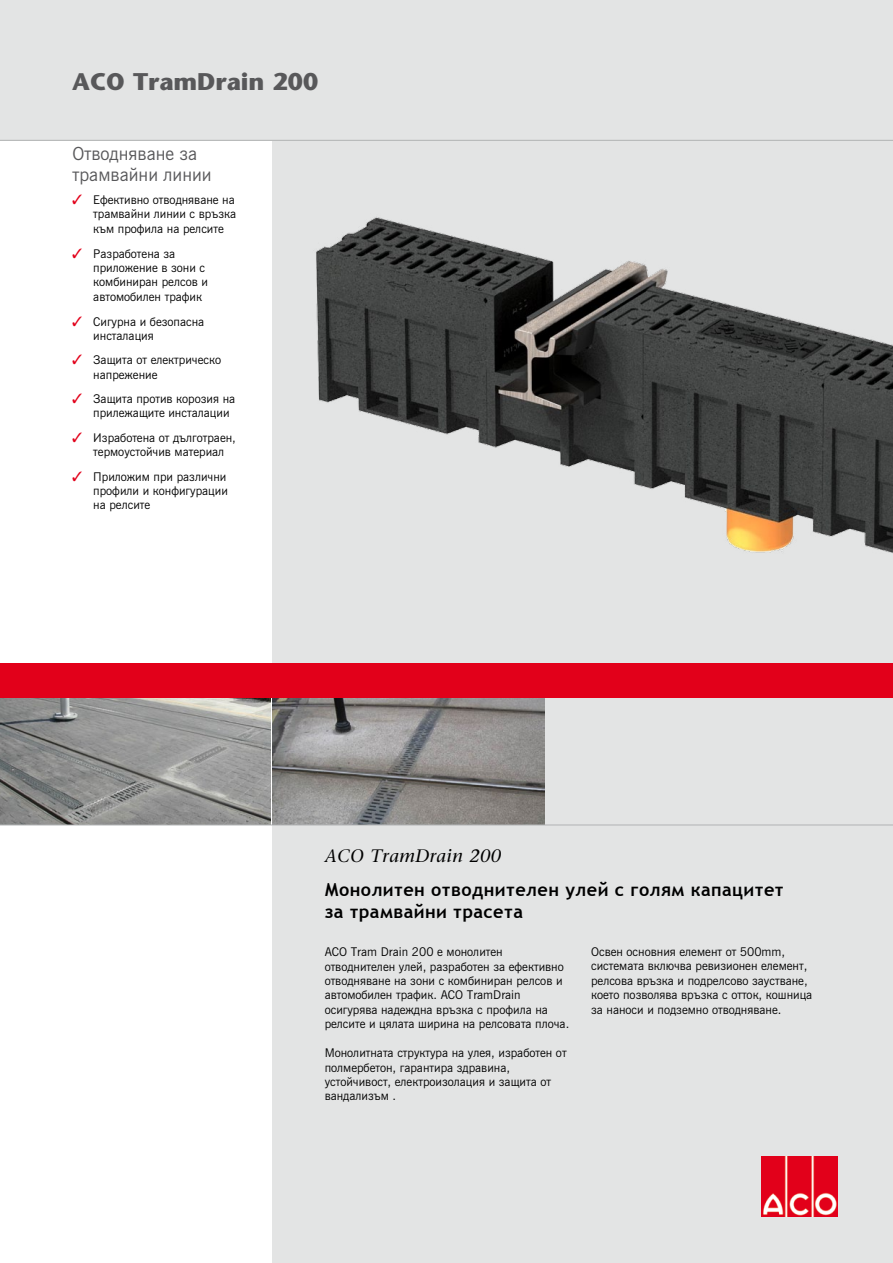
<style>
.page{position:relative;width:893px;height:1263px;background:#fff}
.page>*{position:absolute;margin:0;border:0;box-sizing:border-box;transform-origin:0 0}
.t1{font:700 24px "Stone Sans";color:#58585a}
.t2{font:700 18px/21.6px "Trebuchet MS";letter-spacing:.025em;color:#000}
.t3{font:18px/21.6px "News Gothic BT";color:#58585a}
.t4{font:italic 18px "Stone Serif";letter-spacing:.025em;color:#000}
.t5{font:12px/14.4px "News Gothic BT";color:#000}
.s1{color:#e2001a}
</style>
<div class="page">
<div style="left:272px;top:140px;width:621px;height:523px;background:#e3e4e4"></div>
<img style="left:316px;top:217px;width:577px;height:336px">
<div style="left:272px;top:697px;width:621px;height:566px;background:#e3e4e4"></div>
<img style="left:0;top:697px;width:270px;height:128px">
<img style="left:272px;top:697px;width:272px;height:128px">
<hr style="left:0;top:825px;width:893px;height:1px;background:#b1b3b4">
<div style="left:0;top:663px;width:893px;height:34px;background:#e2001a"></div>
<div style="left:0;top:0;width:893px;height:140px;background:#e3e4e4"></div>
<hr style="left:0;top:140px;width:893px;height:1px;background:#b1b3b4">
<img style="left:761px;top:1157px;width:77px;height:59px">
<h1 class="t1" style="left:72px;top:67px;width:247px">ACO TramDrain 200</h1>
<h2 class="t3" style="left:73px;top:143px;width:141px">Отводняване за трамвайни линии</h2>
<p class="t5" style="left:93px;top:193px;width:144px;text-align:justify;text-indent:-21px"><span class="s1">✓</span> Ефективно отводняване на трамвайни линии с връзка към профила на релсите</p>
<p class="t5" style="left:93px;top:247px;width:116px;text-indent:-21px"><span class="s1">✓</span> Разработена за приложение в зони с комбиниран релсов и автомобилен трафик</p>
<p class="t5" style="left:93px;top:315px;width:113px;text-indent:-21px"><span class="s1">✓</span> Сигурна и безопасна инсталация</p>
<p class="t5" style="left:93px;top:353px;width:129px;text-indent:-21px"><span class="s1">✓</span> Защита от електрическо напрежение</p>
<p class="t5" style="left:93px;top:392px;width:144px;text-indent:-21px"><span class="s1">✓</span> Защита против корозия на прилежащите инсталации</p>
<p class="t5" style="left:93px;top:431px;width:144px;text-indent:-21px"><span class="s1">✓</span> Изработена от дълготраен, термоустойчив материал</p>
<p class="t5" style="left:93px;top:470px;width:136px;text-align:justify;text-indent:-21px"><span class="s1">✓</span> Приложим при различни профили и конфигурации на релсите</p>
<h2 class="t4" style="left:325px;top:845px;width:178px">ACO TramDrain 200</h2>
<h2 class="t2" style="left:325px;top:879px;width:460px">Монолитен отводнителен улей с голям капацитет за трамвайни трасета</h2>
<p class="t5" style="left:325px;top:945px;width:241px;line-height:15.1px">ACO Tram Drain 200 е монолитен отводнителен улей, разработен за ефективно</p>
<p class="t5" style="left:325px;top:974px;width:246px">отводняване на зони с комбиниран релсов и автомобилен трафик. ACO TramDrain осигурява надеждна връзка с профила на релсите и цялата ширина на релсовата плоча.</p>
<p class="t5" style="left:325px;top:1045px;width:243px;line-height:15.1px">Монолитната структура на улея, изработен от полмербетон, гарантира здравина,</p>
<p class="t5" style="left:325px;top:1075px;width:228px">устойчивост, електроизолация и защита от вандализъм .</p>
<p class="t5" style="left:591px;top:945px;width:223px">Освен основния елемент от 500mm, системата включва ревизионен елемент, релсова връзка и подрелсово заустване, което позволява връзка с отток, кошница за наноси и подземно отводняване.</p>
</div>
